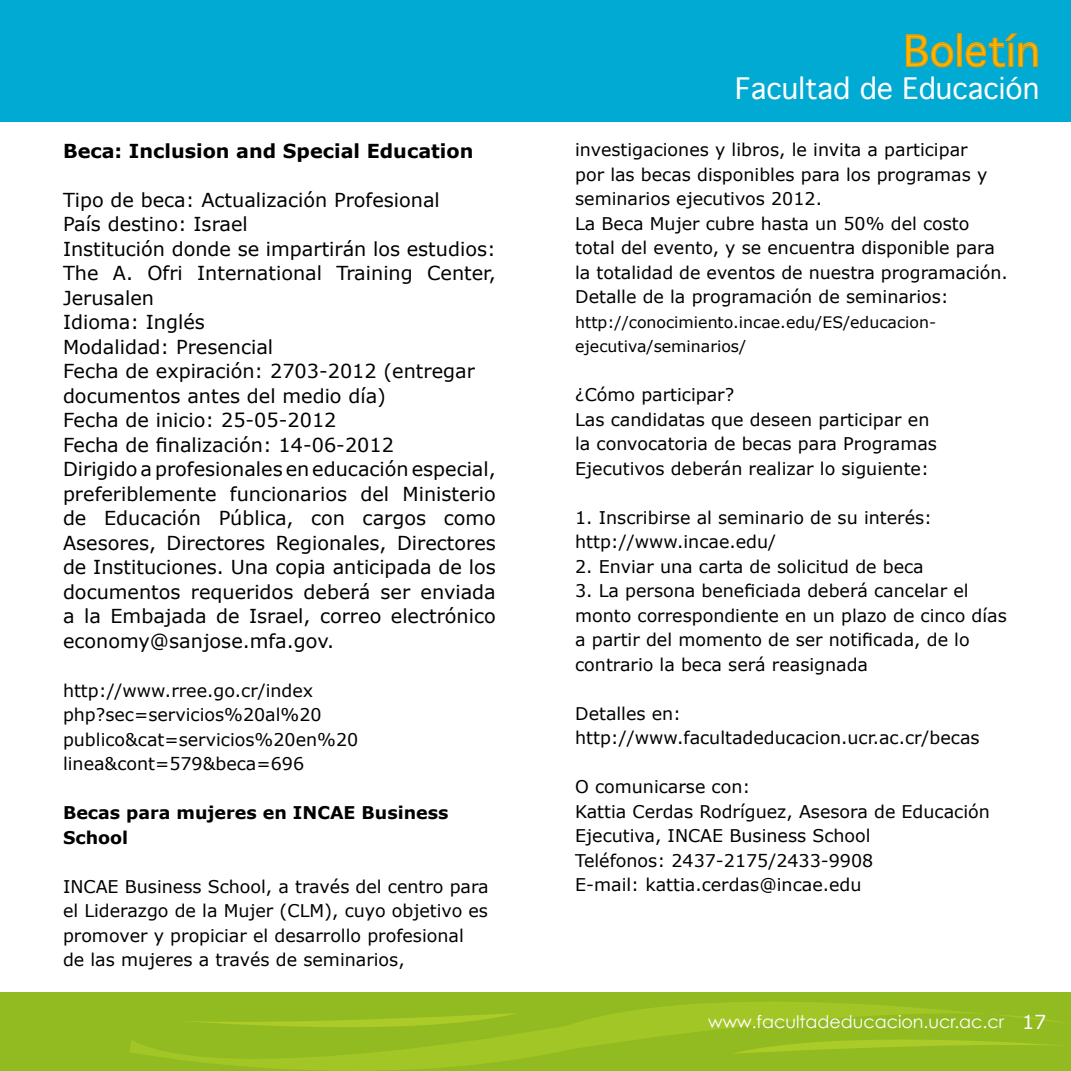
<style>
.page{position:relative;width:1071px;height:1071px;background:#fff}
.page>*{position:absolute;margin:0;border:0;box-sizing:border-box;transform-origin:0 0}
.t1{font:41.12px "Geneva";color:#fab700}
.t2{font:28.35px "Geneva";color:#fff}
.t3{font:19.25px/24.5px "Verdana";color:#000}
.t4{font:700 19.25px "Verdana";color:#000}
.t5{font:19.25px "Verdana";color:#fff}
.t6{font:17.5px/24.5px "Verdana";color:#000}
.t7{font:700 17.5px/24.5px "Verdana";color:#000}
.t8{font:17.5px "Century Gothic";color:#fff}
.t9{font:15.75px/24.5px "Verdana";color:#000}
</style>
<div class="page">
<div style="left:0;top:0;width:1071px;height:121px;background:#00aad2"></div>
<div style="left:0;top:993px;width:1071px;height:78px;background:#91bb20"></div>
<svg style="left:130px;top:1002px;width:933px;height:69px"></svg>
<svg style="left:732px;top:1040px;width:331px;height:14px"></svg>
<svg style="left:178px;top:1013px;width:340px;height:14px"></svg>
<svg style="left:905px;top:34px;width:49px;height:34px"></svg>
<div style="left:957px;top:33px;width:5px;height:34px;border:1px solid #f29400"></div>
<svg style="left:965px;top:33px;width:73px;height:35px"></svg>
<p class="t4" style="left:63px;top:138px;width:412px">Beca: Inclusion and Special Education</p>
<p class="t3" style="left:63px;top:187px;width:434px">Tipo de beca: Actualización Profesional<br>País destino: Israel<br>Institución donde se impartirán los estudios:<br>The A. Ofri International Training Center, Jerusalen<br>Idioma: Inglés<br>Modalidad: Presencial<br>Fecha de expiración: 2703-2012 (entregar documentos antes del medio día)<br>Fecha de inicio: 25-05-2012<br>Fecha de finalización: 14-06-2012<br>Dirigido a profesionales en educación especial, preferiblemente funcionarios del Ministerio de Educación Pública, con cargos como Asesores, Directores Regionales, Directores de Instituciones. Una copia anticipada de los documentos requeridos deberá ser enviada a la Embajada de Israel, correo electrónico economy@sanjose.mfa.gov.</p>
<p class="t6" style="left:63px;top:677px;width:297px">http://www.rree.go.cr/index php?sec=servicios%20al%20 publico&amp;cat=servicios%20en%20 linea&amp;cont=579&amp;beca=696</p>
<p class="t7" style="left:63px;top:800px;width:387px">Becas para mujeres en INCAE Business<br>School</p>
<p class="t6" style="left:63px;top:873px;width:427px">INCAE Business School, a través del centro para el Liderazgo de la Mujer (CLM), cuyo objetivo es promover y propiciar el desarrollo profesional de las mujeres a través de seminarios,</p>
<h1 class="t1" style="left:904px;top:25px;width:138px">Boletín</h1>
<h2 class="t2" style="left:735px;top:70px;width:306px">Facultad de Educación</h2>
<p class="t6" style="left:575px;top:137px;width:434px">investigaciones y libros, le invita a participar<br>por las becas disponibles para los programas y seminarios ejecutivos 2012.<br>La Beca Mujer cubre hasta un 50% del costo total del evento, y se encuentra disponible para la totalidad de eventos de nuestra programación.<br>Detalle de la programación de seminarios:</p>
<p class="t9" style="left:575px;top:309px;width:363px">http://conocimiento.incae.edu/ES/educacion&shy;ejecutiva/seminarios/</p>
<p class="t6" style="left:575px;top:382px;width:363px">¿Cómo participar?<br>Las candidatas que deseen participar en la convocatoria de becas para Programas Ejecutivos deberán realizar lo siguiente:</p>
<p class="t6" style="left:575px;top:505px;width:358px">1. Inscribirse al seminario de su interés: http://www.incae.edu/</p>
<p class="t6" style="left:575px;top:554px;width:350px">2. Enviar una carta de solicitud de beca</p>
<p class="t6" style="left:575px;top:578px;width:433px">3. La persona beneficiada deberá cancelar el monto correspondiente en un plazo de cinco días a partir del momento de ser notificada, de lo contrario la beca será reasignada</p>
<p class="t6" style="left:575px;top:701px;width:406px">Detalles en: http://www.facultadeducacion.ucr.ac.cr/becas</p>
<p class="t6" style="left:575px;top:774px;width:416px">O comunicarse con:<br>Kattia Cerdas Rodríguez, Asesora de Educación Ejecutiva, INCAE Business School<br>Teléfonos: 2437-2175/2433-9908<br>E-mail: kattia.cerdas@incae.edu</p>
<p class="t8" style="left:708px;top:1011px;width:297px">www.facultadeducacion.ucr.ac.cr</p>
<p class="t5" style="left:1022px;top:1010px;width:26px">17</p>
</div>
